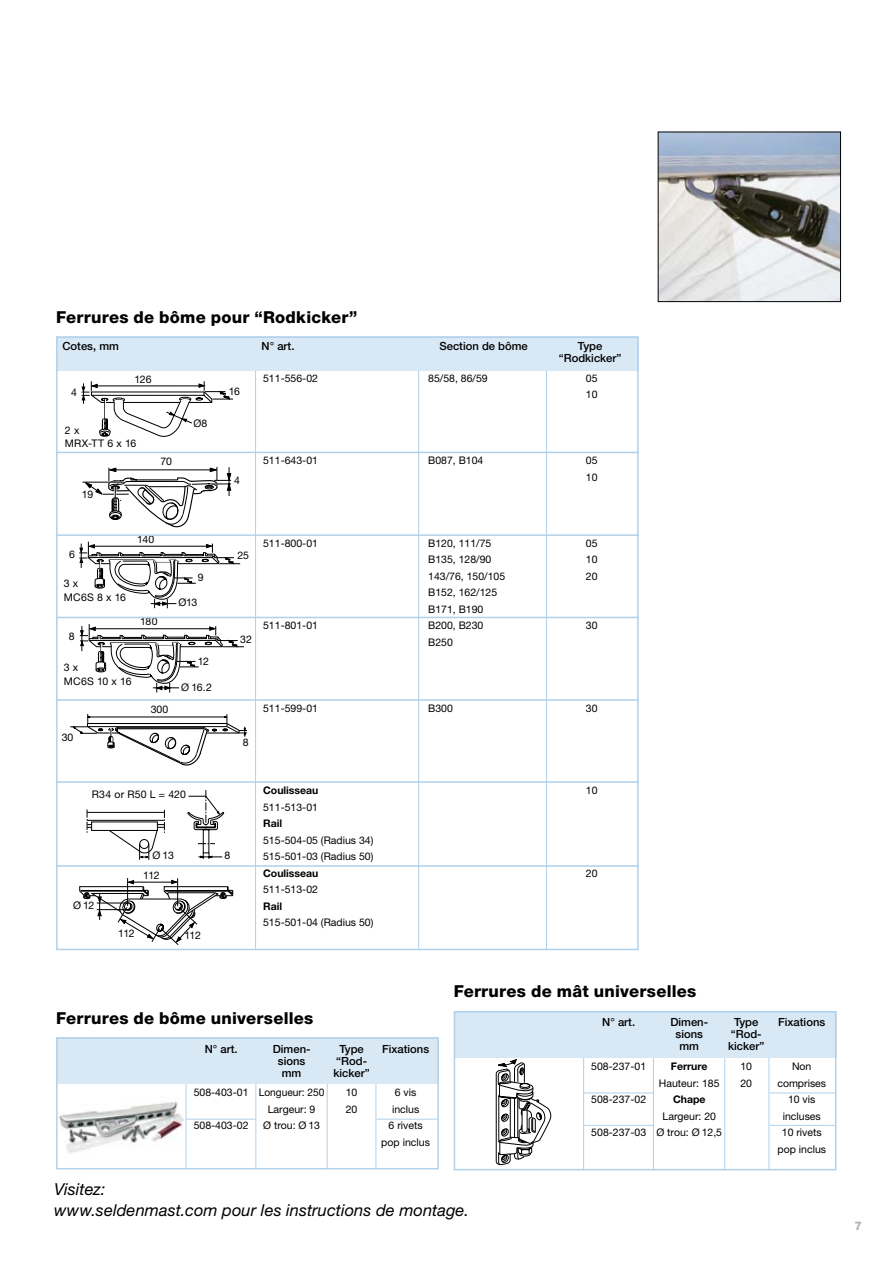
<style>
.page{position:relative;width:893px;height:1263px;background:#fff}
.page>*{position:absolute;margin:0;border:0;box-sizing:border-box;transform-origin:0 0}
.t1{font:800 16.5px "Helvetica Neue LT Pro";letter-spacing:.015em;color:#000}
.t2{font:italic 16.5px/21px "Helvetica Neue LT Pro";letter-spacing:.005em;color:#000}
.t3{font:800 12px "Helvetica Neue LT Pro";color:#b1b3b4}
.t4{font:500 11.25px/12px "Helvetica Neue LT Pro";color:#000;text-align:center}
.t5{font:italic 11.25px "Helvetica Neue LT Pro";letter-spacing:.02em;color:#000}
.t6{font:10.5px/16.5px "Helvetica Neue LT Pro";color:#000}
.t7{font:700 10.5px "Helvetica Neue LT Pro";color:#000}
.t8{font:10.5px "Helvetica Neue LT Pro";letter-spacing:.02em;color:#000}
</style>
<div class="page">
<svg style="left:82px;top:381px;width:151px;height:56px"></svg>
<hr style="left:83px;top:482px;width:41px;height:1px;background:#000">
<svg style="left:85px;top:467px;width:146px;height:60px"></svg>
<svg style="left:79px;top:542px;width:161px;height:66px"></svg>
<svg style="left:80px;top:624px;width:164px;height:69px"></svg>
<svg style="left:70px;top:714px;width:177px;height:51px"></svg>
<svg style="left:188px;top:790px;width:36px;height:69px"></svg>
<svg style="left:87px;top:809px;width:78px;height:51px"></svg>
<svg style="left:79px;top:878px;width:154px;height:67px"></svg>
<img style="left:59px;top:1101px;width:125px;height:52px">
<img style="left:660px;top:134px;width:179px;height:166px">
<div style="left:658px;top:132px;width:183px;height:170px;border:1px solid #000"></div>
<hr style="left:327px;top:1056px;width:1px;height:113px;background:#b1d1eb">
<hr style="left:376px;top:1056px;width:1px;height:113px;background:#b1d1eb">
<hr style="left:186px;top:1056px;width:1px;height:112px;background:#b1d1eb">
<hr style="left:256px;top:1056px;width:1px;height:113px;background:#b1d1eb">
<div style="left:56px;top:1037px;width:383px;height:47px;background:#d9e8f5"></div>
<hr style="left:186px;top:1119px;width:70px;height:1px;background:#b1d1eb">
<div style="left:56px;top:1037px;width:383px;height:132px;border:2px solid #b1d1eb"></div>
<hr style="left:376px;top:1119px;width:62px;height:1px;background:#b1d1eb">
<hr style="left:724px;top:1030px;width:1px;height:140px;background:#b1d1eb">
<hr style="left:769px;top:1030px;width:1px;height:139px;background:#b1d1eb">
<hr style="left:583px;top:1030px;width:1px;height:139px;background:#b1d1eb">
<hr style="left:653px;top:1030px;width:1px;height:139px;background:#b1d1eb">
<div style="left:454px;top:1011px;width:382px;height:47px;background:#d9e8f5"></div>
<hr style="left:584px;top:1093px;width:70px;height:1px;background:#b1d1eb">
<div style="left:454px;top:1011px;width:382px;height:159px;border:2px solid #b1d1eb"></div>
<hr style="left:770px;top:1093px;width:65px;height:1px;background:#b1d1eb">
<hr style="left:584px;top:1125px;width:70px;height:1px;background:#b1d1eb">
<hr style="left:770px;top:1125px;width:65px;height:1px;background:#b1d1eb">
<hr style="left:255px;top:364px;width:1px;height:585px;background:#b1d1eb">
<hr style="left:418px;top:364px;width:1px;height:585px;background:#b1d1eb">
<hr style="left:546px;top:364px;width:1px;height:586px;background:#b1d1eb">
<div style="left:56px;top:336px;width:583px;height:34px;background:#d9e8f5"></div>
<hr style="left:56px;top:534px;width:583px;height:2px;background:#b1d1eb">
<hr style="left:56px;top:617px;width:583px;height:1px;background:#b1d1eb">
<hr style="left:56px;top:699px;width:583px;height:2px;background:#b1d1eb">
<hr style="left:56px;top:781px;width:583px;height:2px;background:#b1d1eb">
<hr style="left:56px;top:865px;width:583px;height:2px;background:#b1d1eb">
<hr style="left:56px;top:452px;width:583px;height:1px;background:#b1d1eb">
<svg style="left:496px;top:1059px;width:55px;height:106px"></svg>
<h1 class="t1" style="left:56px;top:307px;width:303px">Ferrures de bôme pour “Rodkicker”</h1>
<p class="t4" style="left:63px;top:339px;width:58px">Cotes, mm</p>
<p class="t4" style="left:262px;top:339px;width:34px">N° art.</p>
<p class="t4" style="left:439px;top:339px;width:90px">Section de bôme</p>
<p class="t4" style="left:559px;top:339px;width:64px">Type “Rodkicker”</p>
<p class="t6" style="left:263px;top:369px;width:56px">511-556-02</p>
<p class="t6" style="left:428px;top:369px;width:61px">85/58, 86/59</p>
<p class="t6" style="left:586px;top:369px;width:13px">05<br>10</p>
<p class="t5" style="left:456px;top:338px;width:119px">K cker slider for boom.</p>
<p class="t6" style="left:135px;top:371px;width:19px">126</p>
<p class="t6" style="left:229px;top:383px;width:13px">16</p>
<p class="t6" style="left:71px;top:384px;width:7px">4</p>
<p class="t6" style="left:65px;top:423px;width:73px;line-height:13.5px">2 x<br>MRX-TT 6 x 16</p>
<p class="t6" style="left:193px;top:414px;width:16px">Ø8</p>
<p class="t6" style="left:82px;top:486px;width:13px">19</p>
<p class="t6" style="left:160px;top:453px;width:13px">70</p>
<p class="t6" style="left:69px;top:546px;width:7px">6</p>
<p class="t6" style="left:64px;top:577px;width:64px;line-height:13.5px">3 x<br>MC6S 8 x 16</p>
<p class="t6" style="left:137px;top:531px;width:19px">140</p>
<p class="t6" style="left:140px;top:613px;width:19px">180</p>
<p class="t6" style="left:198px;top:569px;width:7px">9</p>
<p class="t6" style="left:178px;top:593px;width:21px">Ø13</p>
<p class="t6" style="left:69px;top:628px;width:7px">8</p>
<p class="t6" style="left:64px;top:660px;width:69px;line-height:13.5px">3 x<br>MC6S 10 x 16</p>
<p class="t6" style="left:62px;top:729px;width:13px">30</p>
<p class="t6" style="left:151px;top:701px;width:19px">300</p>
<p class="t6" style="left:198px;top:653px;width:13px">12</p>
<p class="t6" style="left:181px;top:679px;width:32px">Ø 16.2</p>
<p class="t6" style="left:234px;top:472px;width:7px">4</p>
<p class="t6" style="left:263px;top:452px;width:56px">511-643-01</p>
<p class="t6" style="left:428px;top:452px;width:57px">B087, B104</p>
<p class="t6" style="left:586px;top:452px;width:13px">05<br>10</p>
<p class="t6" style="left:237px;top:547px;width:13px">25</p>
<p class="t6" style="left:240px;top:631px;width:13px">32</p>
<p class="t6" style="left:263px;top:534px;width:56px">511-800-01</p>
<p class="t6" style="left:428px;top:534px;width:65px">B120, 111/75</p>
<p class="t6" style="left:586px;top:534px;width:13px">05</p>
<p class="t6" style="left:428px;top:551px;width:65px">B135, 128/90</p>
<p class="t6" style="left:586px;top:551px;width:13px">10</p>
<p class="t6" style="left:428px;top:567px;width:79px">143/76, 150/105</p>
<p class="t6" style="left:586px;top:567px;width:13px">20</p>
<p class="t6" style="left:428px;top:584px;width:71px">B152, 162/125<br>B171, B190</p>
<p class="t6" style="left:263px;top:617px;width:56px">511-801-01</p>
<p class="t6" style="left:428px;top:617px;width:57px">B200, B230</p>
<p class="t6" style="left:586px;top:617px;width:13px">30</p>
<p class="t6" style="left:428px;top:633px;width:26px">B250</p>
<p class="t6" style="left:243px;top:734px;width:7px">8</p>
<p class="t6" style="left:263px;top:699px;width:56px">511-599-01</p>
<p class="t6" style="left:428px;top:699px;width:26px">B300</p>
<p class="t6" style="left:586px;top:699px;width:13px">30</p>
<p class="t8" style="left:92px;top:788px;width:96px">R34 or R50 L = 420</p>
<p class="t6" style="left:152px;top:847px;width:23px">Ø 13</p>
<p class="t6" style="left:224px;top:847px;width:7px">8</p>
<p class="t6" style="left:73px;top:896px;width:23px">Ø 12</p>
<p class="t6" style="left:143px;top:866px;width:18px">112</p>
<p class="t6" style="left:118px;top:925px;width:18px">112</p>
<p class="t6" style="left:185px;top:927px;width:18px">112</p>
<p class="t7" style="left:263px;top:784px;width:57px">Coulisseau</p>
<p class="t6" style="left:586px;top:782px;width:13px">10</p>
<p class="t6" style="left:263px;top:798px;width:56px">511-513-01</p>
<p class="t7" style="left:263px;top:817px;width:21px">Rail</p>
<p class="t6" style="left:263px;top:831px;width:112px">515-504-05 (Radius 34)<br>515-501-03 (Radius 50)</p>
<p class="t7" style="left:263px;top:866px;width:57px">Coulisseau</p>
<p class="t6" style="left:586px;top:864px;width:13px">20</p>
<p class="t6" style="left:263px;top:881px;width:56px">511-513-02</p>
<p class="t7" style="left:263px;top:899px;width:21px">Rail</p>
<p class="t6" style="left:263px;top:914px;width:112px">515-501-04 (Radius 50)</p>
<h1 class="t1" style="left:454px;top:981px;width:244px">Ferrures de mât universelles</h1>
<p class="t4" style="left:602px;top:1016px;width:34px">N° art.</p>
<p class="t4" style="left:670px;top:1016px;width:39px">Dimen-</p>
<p class="t4" style="left:734px;top:1016px;width:26px">Type</p>
<p class="t4" style="left:778px;top:1016px;width:49px">Fixations</p>
<p class="t4" style="left:675px;top:1028px;width:29px">sions</p>
<p class="t4" style="left:731px;top:1028px;width:32px">“Rod-</p>
<p class="t4" style="left:679px;top:1040px;width:21px">mm</p>
<p class="t4" style="left:728px;top:1040px;width:38px">kicker”</p>
<p class="t6" style="left:591px;top:1058px;width:56px">508-237-01</p>
<p class="t7" style="left:671px;top:1060px;width:38px">Ferrure</p>
<p class="t6" style="left:740px;top:1058px;width:13px">10</p>
<p class="t6" style="left:792px;top:1058px;width:21px">Non</p>
<p class="t6" style="left:659px;top:1074px;width:62px">Hauteur: 185</p>
<p class="t6" style="left:740px;top:1074px;width:13px">20</p>
<p class="t6" style="left:777px;top:1074px;width:50px">comprises</p>
<p class="t6" style="left:591px;top:1091px;width:56px">508-237-02</p>
<p class="t7" style="left:673px;top:1093px;width:34px">Chape</p>
<p class="t6" style="left:788px;top:1091px;width:29px">10 vis</p>
<p class="t6" style="left:662px;top:1107px;width:55px">Largeur: 20</p>
<p class="t6" style="left:783px;top:1107px;width:40px">incluses</p>
<p class="t6" style="left:591px;top:1124px;width:132px">508-237-03 Ø trou: Ø 12,5</p>
<p class="t6" style="left:777px;top:1124px;width:50px;text-align:center">10 rivets pop inclus</p>
<h1 class="t1" style="left:56px;top:1008px;width:259px">Ferrures de bôme universelles</h1>
<p class="t4" style="left:205px;top:1042px;width:34px">N° art.</p>
<p class="t4" style="left:273px;top:1042px;width:39px">Dimen-</p>
<p class="t4" style="left:339px;top:1042px;width:26px">Type</p>
<p class="t4" style="left:382px;top:1042px;width:49px">Fixations</p>
<p class="t4" style="left:278px;top:1054px;width:29px">sions</p>
<p class="t4" style="left:336px;top:1054px;width:32px">“Rod-</p>
<p class="t4" style="left:282px;top:1066px;width:21px">mm</p>
<p class="t4" style="left:334px;top:1066px;width:38px">kicker”</p>
<p class="t6" style="left:194px;top:1084px;width:132px">508-403-01 Longueur: 250</p>
<p class="t6" style="left:346px;top:1084px;width:13px">10</p>
<p class="t6" style="left:395px;top:1084px;width:23px">6 vis</p>
<p class="t6" style="left:268px;top:1101px;width:49px">Largeur: 9</p>
<p class="t6" style="left:346px;top:1101px;width:13px">20</p>
<p class="t6" style="left:392px;top:1101px;width:29px">inclus</p>
<p class="t6" style="left:194px;top:1117px;width:56px">508-403-02</p>
<p class="t6" style="left:263px;top:1117px;width:58px">Ø trou: Ø 13</p>
<p class="t6" style="left:381px;top:1117px;width:50px;text-align:center">6 rivets pop inclus</p>
<h1 class="t2" style="left:54px;top:1178px;width:417px">Visitez:<br>www.seldenmast.com pour les instructions de montage.</h1>
<p class="t3" style="left:855px;top:1219px;width:9px">7</p>
</div>
